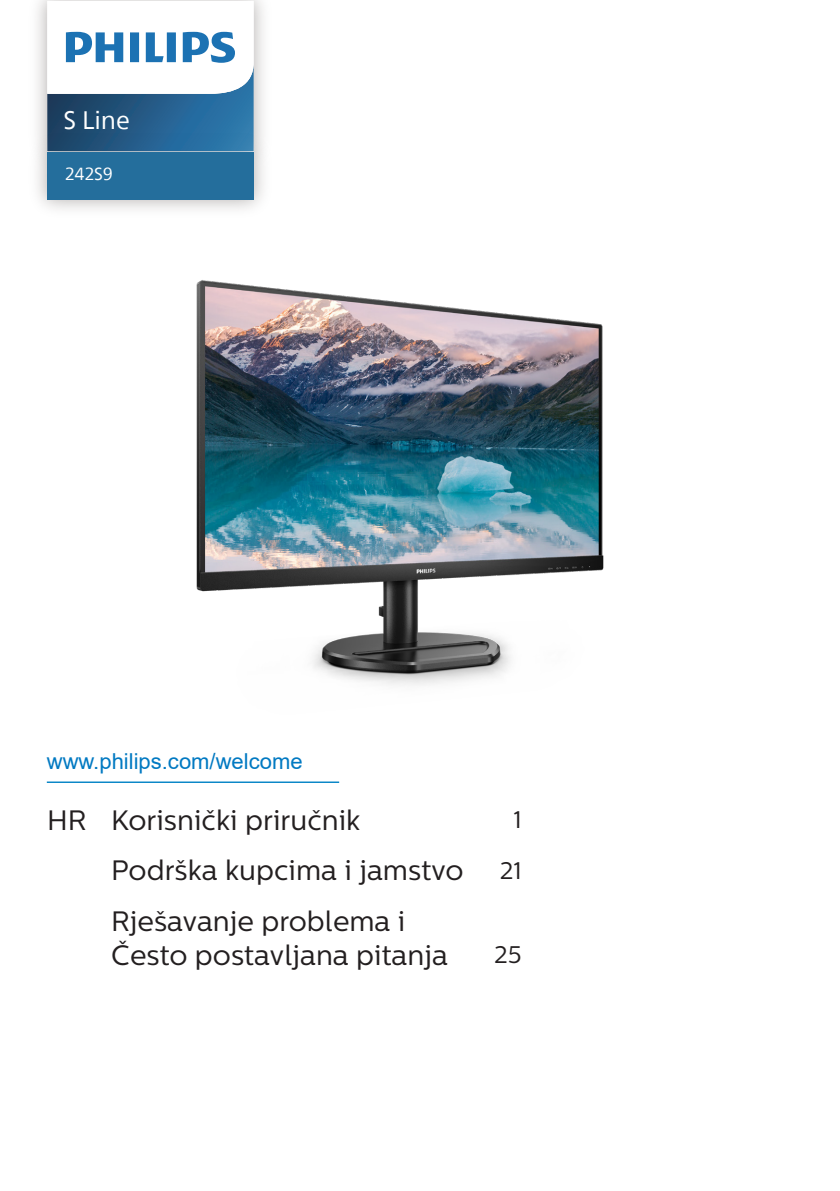
<style>
.page{position:relative;width:840px;height:1191px;background:#fff}
.page>*{position:absolute;margin:0;border:0;box-sizing:border-box;transform-origin:0 0}
.t1{font:28px/33.6px "Centrale Sans";color:#231f20}
.t2{font:25.2px "Neue Frutiger World";color:#fff}
.t3{font:24px "Centrale Sans";color:#231f20}
.t4{font:22px "Arial";color:#0079c2}
.t5{font:17.4px "Neue Frutiger World";letter-spacing:-.02em;color:#fff}
</style>
<div class="page">
<hr style="left:47px;top:781px;width:292px;height:2px;background:#0082c5">
<img style="left:196px;top:280px;width:408px;height:405px">
<img style="left:37px;top:0;width:227px;height:126px">
<svg style="left:47px;top:1px;width:206px;height:125px"></svg>
<img style="left:37px;top:126px;width:227px;height:84px">
<div style="left:47px;top:151px;width:206px;height:49px;background:#246e9c"></div>
<p class="t2" style="left:63px;top:100px;width:68px">S Line</p>
<p class="t5" style="left:65px;top:161px;width:49px">242S9</p>
<p class="t4" style="left:47px;top:746px;width:257px">www.philips.com/welcome</p>
<p class="t1" style="left:47px;top:803px;width:314px">HR Korisnički priručnik</p>
<p class="t3" style="left:513px;top:806px;width:10px">1</p>
<p class="t1" style="left:111px;top:854px;width:353px">Podrška kupcima i jamstvo</p>
<p class="t3" style="left:499px;top:856px;width:23px">21</p>
<p class="t1" style="left:111px;top:904px;width:338px">Rješavanje problema i<br>Često postavljana pitanja</p>
<p class="t3" style="left:494px;top:941px;width:29px">25</p>
</div>
